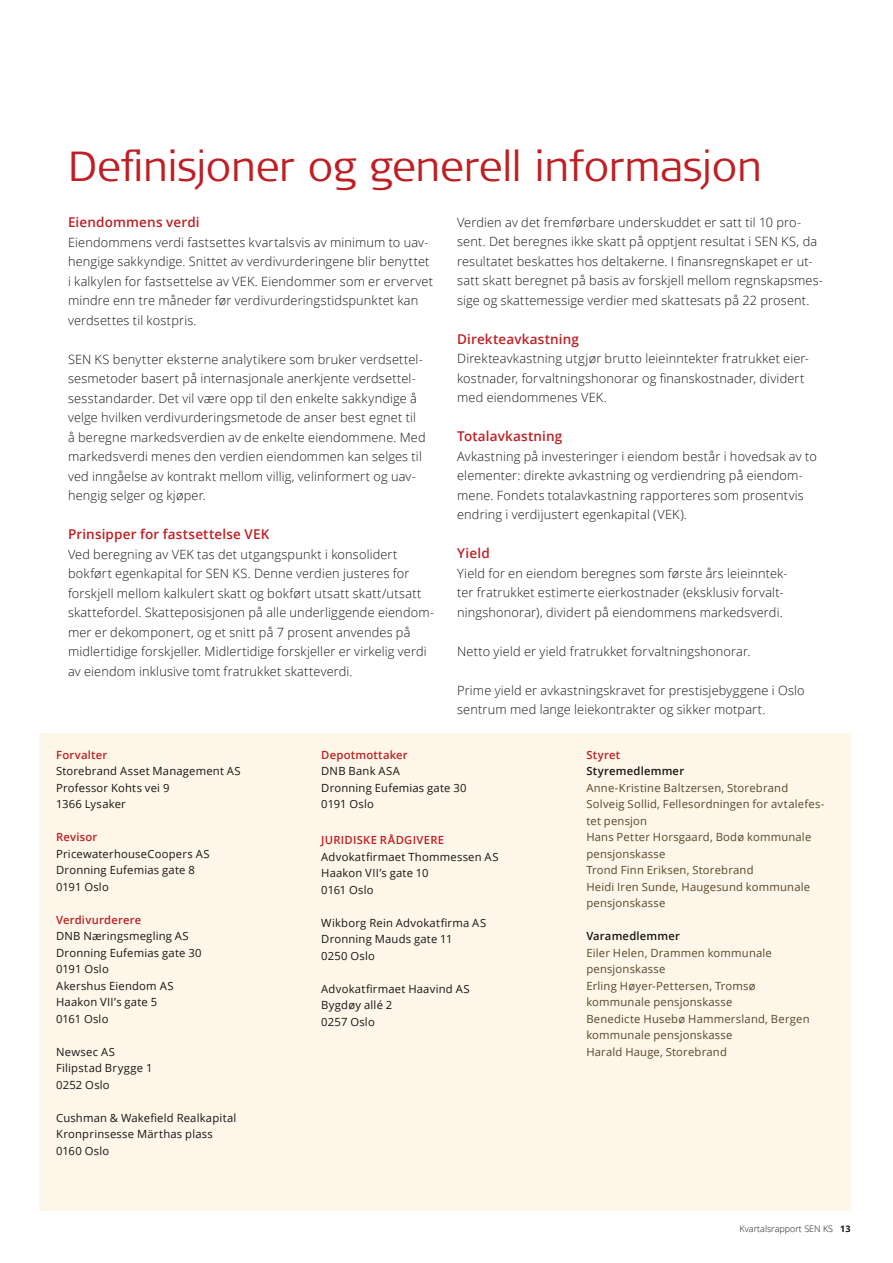
<style>
.page{position:relative;width:893px;height:1263px;background:#fff}
.page>*{position:absolute;margin:0;border:0;box-sizing:border-box;transform-origin:0 0}
.Hovedtittel_mørk_rød{font:300 42px "Signa Column";letter-spacing:-.01em;color:#be1f24}
.Mellomtittel_1__rød{font:600 13.5px "Open Sans";letter-spacing:.01em;color:#be1f24}
.Brødtekst_8_5_13{font:300 12.75px/19.5px "Open Sans";letter-spacing:.015em;color:#161516}
.Faktatekst_8_12{font:11.25px "Open Sans";letter-spacing:.02em;color:#161516}
.Faktatekst_8_12_mørk{font:11.25px/16.5px "Open Sans";letter-spacing:.02em;color:#5a462b}
.Faktatekst_8_12-2{font:11.25px/16.5px "Open Sans";letter-spacing:.015em;color:#5a462b}
.Mellomtittel_1__rød-2{font:600 11.25px "Open Sans";letter-spacing:.02em;color:#be1f24}
.Mellomtittel_2_8_5_1{font:600 11.25px "Open Sans";letter-spacing:.02em;color:#161516}
.t1{font:300 9px "Open Sans";color:#161516}
.s1{font-weight:700}
</style>
<div class="page">
<div style="left:39px;top:733px;width:811px;height:477px;background:#fef6e8"></div>
<p class="Hovedtittel_mørk_rød" style="left:68px;top:143px;width:695px">Definisjoner og generell informasjon</p>
<p class="Mellomtittel_1__rød" style="left:68px;top:213px;width:133px">Eiendommens verdi</p>
<p class="Brødtekst_8_5_13" style="left:68px;top:232px;width:366px">Eiendommens verdi fastsettes kvartalsvis av minimum to uav&shy;hengige sakkyndige. Snittet av verdivurderingene blir benyttet i kalkylen for fastsettelse av VEK. Eiendommer som er ervervet mindre enn tre måneder før verdivurderingstidspunktet kan verdsettes til kostpris.</p>
<p class="Brødtekst_8_5_13" style="left:68px;top:349px;width:359px">SEN KS benytter eksterne analytikere som bruker verdsettel&shy;sesmetoder basert på internasjonale anerkjente verdsettel&shy;sesstandarder. Det vil være opp til den enkelte sakkyndige å velge hvilken verdivurderingsmetode de anser best egnet til å beregne markedsverdien av de enkelte eiendommene. Med markedsverdi menes den verdien eiendommen kan selges til ved inngåelse av kontrakt mellom villig, velinformert og uav&shy;hengig selger og kjøper.</p>
<p class="Mellomtittel_1__rød" style="left:68px;top:525px;width:203px">Prinsipper for fastsettelse VEK</p>
<p class="Brødtekst_8_5_13" style="left:68px;top:544px;width:368px">Ved beregning av VEK tas det utgangspunkt i konsolidert bokført egenkapital for SEN KS. Denne verdien justeres for forskjell mellom kalkulert skatt og bokført utsatt skatt/utsatt skattefordel. Skatteposisjonen på alle underliggende eiendom&shy;mer er dekomponert, og et snitt på 7 prosent anvendes på midlertidige forskjeller. Midlertidige forskjeller er virkelig verdi av eiendom inklusive tomt fratrukket skatteverdi.</p>
<p class="Brødtekst_8_5_13" style="left:457px;top:212px;width:367px">Verdien av det fremførbare underskuddet er satt til 10 pro&shy;sent. Det beregnes ikke skatt på opptjent resultat i SEN KS, da resultatet beskattes hos deltakerne. I finansregnskapet er ut&shy;satt skatt beregnet på basis av forskjell mellom regnskapsmes&shy;sige og skattemessige verdier med skattesats på 22 prosent.</p>
<p class="Mellomtittel_1__rød" style="left:457px;top:329px;width:123px">Direkteavkastning</p>
<p class="Brødtekst_8_5_13" style="left:457px;top:348px;width:353px">Direkteavkastning utgjør brutto leieinntekter fratrukket eier&shy;kostnader, forvaltningshonorar og finanskostnader, dividert med eiendommenes VEK.</p>
<p class="Mellomtittel_1__rød" style="left:457px;top:427px;width:107px">Totalavkastning</p>
<p class="Brødtekst_8_5_13" style="left:457px;top:446px;width:361px">Avkastning på investeringer i eiendom består i hovedsak av to elementer: direkte avkastning og verdiendring på eiendom&shy;mene. Fondets totalavkastning rapporteres som prosentvis endring i verdijustert egenkapital (VEK).</p>
<p class="Mellomtittel_1__rød" style="left:457px;top:544px;width:34px">Yield</p>
<p class="Brødtekst_8_5_13" style="left:457px;top:563px;width:332px">Yield for en eiendom beregnes som første års leieinntek&shy;ter fratrukket estimerte eierkostnader (eksklusiv forvalt&shy;ningshonorar), dividert på eiendommens markedsverdi.</p>
<p class="Brødtekst_8_5_13" style="left:457px;top:641px;width:293px">Netto yield er yield fratrukket forvaltningshonorar.</p>
<p class="Brødtekst_8_5_13" style="left:457px;top:680px;width:349px">Prime yield er avkastningskravet for prestisjebyggene i Oslo sentrum med lange leiekontrakter og sikker motpart.</p>
<p class="Mellomtittel_1__rød-2" style="left:56px;top:747px;width:53px">Forvalter</p>
<p class="Faktatekst_8_12" style="left:56px;top:763px;width:186px">Storebrand Asset Management AS</p>
<p class="Faktatekst_8_12" style="left:56px;top:780px;width:115px">Professor Kohts vei 9</p>
<p class="Faktatekst_8_12" style="left:56px;top:796px;width:71px">1366 Lysaker</p>
<p class="Mellomtittel_1__rød-2" style="left:56px;top:829px;width:43px">Revisor</p>
<p class="Faktatekst_8_12" style="left:56px;top:846px;width:155px">PricewaterhouseCoopers AS</p>
<p class="Faktatekst_8_12" style="left:56px;top:862px;width:140px">Dronning Eufemias gate 8</p>
<p class="Faktatekst_8_12" style="left:56px;top:879px;width:54px">0191 Oslo</p>
<p class="Mellomtittel_1__rød-2" style="left:56px;top:912px;width:87px">Verdivurderere</p>
<p class="Faktatekst_8_12" style="left:56px;top:928px;width:134px">DNB Næringsmegling AS</p>
<p class="Faktatekst_8_12" style="left:56px;top:945px;width:147px">Dronning Eufemias gate 30</p>
<p class="Faktatekst_8_12" style="left:56px;top:961px;width:54px">0191 Oslo</p>
<p class="Faktatekst_8_12" style="left:56px;top:978px;width:119px">Akershus Eiendom AS</p>
<p class="Faktatekst_8_12" style="left:56px;top:994px;width:103px">Haakon VII’s gate 5</p>
<p class="Faktatekst_8_12" style="left:56px;top:1011px;width:54px">0161 Oslo</p>
<p class="Faktatekst_8_12" style="left:56px;top:1044px;width:60px">Newsec AS</p>
<p class="Faktatekst_8_12" style="left:56px;top:1060px;width:98px">Filipstad Brygge 1</p>
<p class="Faktatekst_8_12" style="left:56px;top:1077px;width:55px">0252 Oslo</p>
<p class="Faktatekst_8_12" style="left:56px;top:1110px;width:182px">Cushman &amp; Wakefield Realkapital</p>
<p class="Faktatekst_8_12" style="left:56px;top:1126px;width:158px">Kronprinsesse Märthas plass</p>
<p class="Faktatekst_8_12" style="left:56px;top:1143px;width:55px">0160 Oslo</p>
<p class="Mellomtittel_1__rød-2" style="left:321px;top:747px;width:88px">Depotmottaker</p>
<p class="Faktatekst_8_12" style="left:321px;top:763px;width:80px">DNB Bank ASA</p>
<p class="Faktatekst_8_12" style="left:321px;top:780px;width:147px">Dronning Eufemias gate 30</p>
<p class="Faktatekst_8_12" style="left:321px;top:796px;width:54px">0191 Oslo</p>
<p class="Mellomtittel_1__rød-2" style="left:321px;top:832px;width:124px">JURIDISKE RÅDGIVERE</p>
<p class="Faktatekst_8_12" style="left:321px;top:849px;width:179px">Advokatfirmaet Thommessen AS</p>
<p class="Faktatekst_8_12" style="left:321px;top:865px;width:109px">Haakon VII’s gate 10</p>
<p class="Faktatekst_8_12" style="left:321px;top:882px;width:54px">0161 Oslo</p>
<p class="Faktatekst_8_12" style="left:321px;top:915px;width:166px">Wikborg Rein Advokatfirma AS</p>
<p class="Faktatekst_8_12" style="left:321px;top:931px;width:133px">Dronning Mauds gate 11</p>
<p class="Faktatekst_8_12" style="left:321px;top:948px;width:55px">0250 Oslo</p>
<p class="Faktatekst_8_12" style="left:321px;top:981px;width:150px">Advokatfirmaet Haavind AS</p>
<p class="Faktatekst_8_12" style="left:321px;top:997px;width:73px">Bygdøy allé 2</p>
<p class="Faktatekst_8_12" style="left:321px;top:1014px;width:55px">0257 Oslo</p>
<p class="Mellomtittel_1__rød-2" style="left:586px;top:747px;width:35px">Styret</p>
<p class="Mellomtittel_2_8_5_1" style="left:586px;top:763px;width:99px">Styremedlemmer</p>
<p class="Faktatekst_8_12_mørk" style="left:586px;top:779px;width:203px">Anne-Kristine Baltzersen, Storebrand</p>
<p class="Faktatekst_8_12_mørk" style="left:586px;top:796px;width:239px">Solveig Sollid, Fellesordningen for avtalefes&shy;tet pensjon</p>
<p class="Faktatekst_8_12_mørk" style="left:586px;top:829px;width:226px">Hans Petter Horsgaard, Bodø kommunale pensjonskasse</p>
<p class="Faktatekst_8_12_mørk" style="left:586px;top:862px;width:169px">Trond Finn Eriksen, Storebrand</p>
<p class="Faktatekst_8_12_mørk" style="left:586px;top:878px;width:225px">Heidi Iren Sunde, Haugesund kommunale pensjonskasse</p>
<p class="Mellomtittel_2_8_5_1" style="left:586px;top:928px;width:95px">Varamedlemmer</p>
<p class="Faktatekst_8_12-2" style="left:586px;top:944px;width:187px">Eiler Helen, Drammen kommunale pensjonskasse</p>
<p class="Faktatekst_8_12-2" style="left:586px;top:977px;width:171px">Erling Høyer-Pettersen, Tromsø kommunale pensjonskasse</p>
<p class="Faktatekst_8_12-2" style="left:586px;top:1010px;width:225px">Benedicte Husebø Hammersland, Bergen kommunale pensjonskasse</p>
<p class="Faktatekst_8_12-2" style="left:586px;top:1043px;width:142px">Harald Hauge, Storebrand</p>
<p class="t1" style="left:740px;top:1222px;width:112px">Kvartalsrapport SEN KS <span class="s1">13</span></p>
</div>
